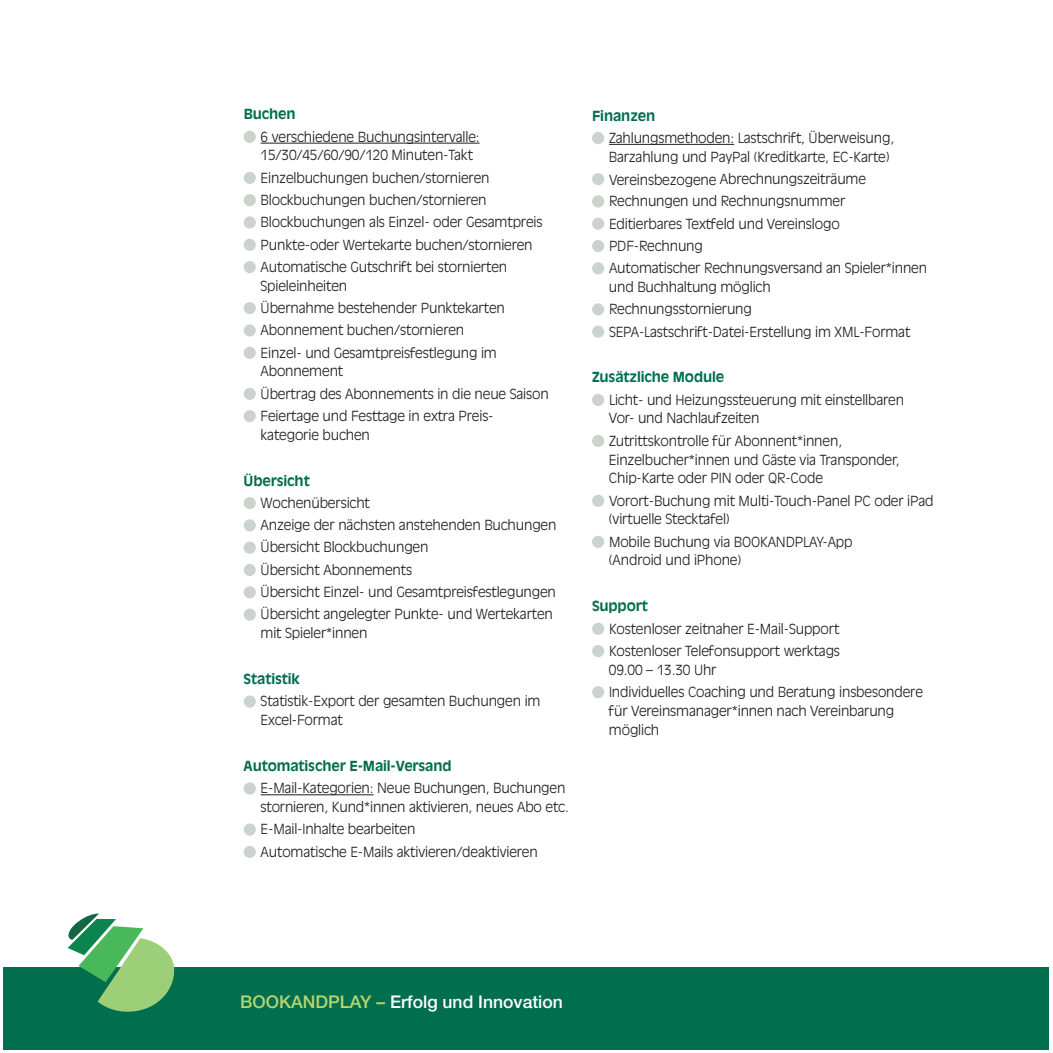
<style>
.page{position:relative;width:1053px;height:1053px;background:#fff}
.page>*{position:absolute;margin:0;border:0;box-sizing:border-box;transform-origin:0 0}
.t1{font:500 17.5px "Helvetica Neue";color:#fff}
.t2{font:300 13.75px/22.2px "Antique Olive";letter-spacing:-.01em;color:#231f20}
.t3{font:700 13.75px "Antique Olive";letter-spacing:-.01em;color:#016e4e}
.s1{color:#b6d670}
</style>
<div class="page">
<div style="left:3px;top:966px;width:1045px;height:83px;background:#016e4e"></div>
<svg style="left:68px;top:913px;width:106px;height:99px"></svg>
<hr style="left:260px;top:143px;width:219px;height:1px;background:#231f20">
<hr style="left:260px;top:794px;width:113px;height:1px;background:#231f20">
<div style="left:244px;top:131px;width:12px;height:12px;background:#cbd3cc;border-radius:50%"></div>
<div style="left:244px;top:172px;width:12px;height:12px;background:#cbd3cc;border-radius:50%"></div>
<div style="left:244px;top:194px;width:12px;height:12px;background:#cbd3cc;border-radius:50%"></div>
<div style="left:244px;top:216px;width:12px;height:12px;background:#cbd3cc;border-radius:50%"></div>
<div style="left:244px;top:239px;width:12px;height:12px;background:#cbd3cc;border-radius:50%"></div>
<div style="left:244px;top:261px;width:12px;height:12px;background:#cbd3cc;border-radius:50%"></div>
<div style="left:244px;top:302px;width:12px;height:12px;background:#cbd3cc;border-radius:50%"></div>
<div style="left:244px;top:324px;width:12px;height:12px;background:#cbd3cc;border-radius:50%"></div>
<div style="left:244px;top:346px;width:12px;height:13px;background:#cbd3cc;border-radius:50%"></div>
<div style="left:244px;top:388px;width:12px;height:12px;background:#cbd3cc;border-radius:50%"></div>
<div style="left:244px;top:410px;width:12px;height:12px;background:#cbd3cc;border-radius:50%"></div>
<div style="left:244px;top:497px;width:12px;height:12px;background:#cbd3cc;border-radius:50%"></div>
<div style="left:244px;top:519px;width:12px;height:12px;background:#cbd3cc;border-radius:50%"></div>
<div style="left:244px;top:541px;width:12px;height:12px;background:#cbd3cc;border-radius:50%"></div>
<div style="left:244px;top:564px;width:12px;height:12px;background:#cbd3cc;border-radius:50%"></div>
<div style="left:244px;top:586px;width:12px;height:12px;background:#cbd3cc;border-radius:50%"></div>
<div style="left:244px;top:608px;width:12px;height:12px;background:#cbd3cc;border-radius:50%"></div>
<div style="left:244px;top:695px;width:12px;height:12px;background:#cbd3cc;border-radius:50%"></div>
<div style="left:244px;top:782px;width:12px;height:12px;background:#cbd3cc;border-radius:50%"></div>
<div style="left:244px;top:823px;width:12px;height:12px;background:#cbd3cc;border-radius:50%"></div>
<div style="left:244px;top:845px;width:12px;height:12px;background:#cbd3cc;border-radius:50%"></div>
<hr style="left:609px;top:144px;width:125px;height:1px;background:#231f20">
<div style="left:592px;top:173px;width:12px;height:12px;background:#cbd3cc;border-radius:50%"></div>
<div style="left:592px;top:195px;width:12px;height:12px;background:#cbd3cc;border-radius:50%"></div>
<div style="left:592px;top:218px;width:12px;height:12px;background:#cbd3cc;border-radius:50%"></div>
<div style="left:592px;top:240px;width:12px;height:12px;background:#cbd3cc;border-radius:50%"></div>
<div style="left:592px;top:262px;width:12px;height:12px;background:#cbd3cc;border-radius:50%"></div>
<div style="left:592px;top:303px;width:12px;height:12px;background:#cbd3cc;border-radius:50%"></div>
<div style="left:592px;top:325px;width:12px;height:13px;background:#cbd3cc;border-radius:50%"></div>
<div style="left:592px;top:394px;width:12px;height:12px;background:#cbd3cc;border-radius:50%"></div>
<div style="left:592px;top:435px;width:12px;height:12px;background:#cbd3cc;border-radius:50%"></div>
<div style="left:592px;top:494px;width:12px;height:13px;background:#cbd3cc;border-radius:50%"></div>
<div style="left:592px;top:535px;width:12px;height:13px;background:#cbd3cc;border-radius:50%"></div>
<div style="left:592px;top:622px;width:12px;height:12px;background:#cbd3cc;border-radius:50%"></div>
<div style="left:592px;top:645px;width:12px;height:12px;background:#cbd3cc;border-radius:50%"></div>
<div style="left:592px;top:686px;width:12px;height:12px;background:#cbd3cc;border-radius:50%"></div>
<div style="left:592px;top:132px;width:12px;height:12px;background:#cbd3cc;border-radius:50%"></div>
<p class="t3" style="left:244px;top:109px;width:54px">Buchen</p>
<p class="t2" style="left:260px;top:128px;width:221px;line-height:18.8px">6 verschiedene Buchungsintervalle:<br>15/30/45/60/90/120 Minuten-Takt</p>
<p class="t2" style="left:260px;top:167px;width:283px">Einzelbuchungen buchen/stornieren Blockbuchungen buchen/stornieren Blockbuchungen als Einzel- oder Gesamtpreis Punkte-oder Wertekarte buchen/stornieren Automatische Gutschrift bei stornierten</p>
<p class="t2" style="left:260px;top:275px;width:246px">Spieleinheiten<br>Übernahme bestehender Punktekarten<br>Abonnement buchen/stornieren<br>Einzel- und Gesamtpreisfestlegung im</p>
<p class="t2" style="left:260px;top:361px;width:290px">Abonnement<br>Übertrag des Abonnements in die neue Saison<br>Feiertage und Festtage in extra Preis-</p>
<p class="t2" style="left:260px;top:424px;width:111px">kategorie buchen</p>
<p class="t3" style="left:244px;top:475px;width:68px">Übersicht</p>
<p class="t2" style="left:260px;top:492px;width:297px">Wochenübersicht<br>Anzeige der nächsten anstehenden Buchungen Übersicht Blockbuchungen<br>Übersicht Abonnements<br>Übersicht Einzel- und Gesamtpreisfestlegungen Übersicht angelegter Punkte- und Wertekarten</p>
<p class="t2" style="left:260px;top:622px;width:108px">mit Spieler*innen</p>
<p class="t3" style="left:244px;top:673px;width:58px">Statistik</p>
<p class="t2" style="left:260px;top:692px;width:281px;line-height:18.8px">Statistik-Export der gesamten Buchungen im<br>Excel-Format</p>
<p class="t3" style="left:244px;top:760px;width:210px">Automatischer E-Mail-Versand</p>
<p class="t2" style="left:260px;top:779px;width:310px;line-height:18.8px">E-Mail-Kategorien: Neue Buchungen, Buchungen stornieren, Kund*innen aktivieren, neues Abo etc.</p>
<p class="t2" style="left:260px;top:818px;width:278px">E-Mail-Inhalte bearbeiten<br>Automatische E-Mails aktivieren/deaktivieren</p>
<p class="t3" style="left:592px;top:110px;width:65px">Finanzen</p>
<p class="t2" style="left:609px;top:129px;width:287px;line-height:18.8px">Zahlungsmethoden: Lastschrift, Überweisung,<br>Barzahlung und PayPal (Kreditkarte, EC-Karte)</p>
<p class="t2" style="left:609px;top:168px;width:319px">Vereinsbezogene Abrechnungszeiträume Rechnungen und Rechnungsnummer<br>Editierbares Textfeld und Vereinslogo PDF-Rechnung<br>Automatischer Rechnungsversand an Spieler*innen</p>
<p class="t2" style="left:609px;top:276px;width:303px">und Buchhaltung möglich<br>Rechnungsstornierung<br>SEPA-Lastschrift-Datei-Erstellung im XML-Format</p>
<p class="t3" style="left:592px;top:372px;width:134px">Zusätzliche Module</p>
<p class="t2" style="left:609px;top:391px;width:297px;line-height:18.8px">Licht- und Heizungssteuerung mit einstellbaren<br>Vor- und Nachlaufzeiten</p>
<p class="t2" style="left:609px;top:432px;width:292px;line-height:18.8px">Zutrittskontrolle für Abonnent*innen,<br>Einzelbucher*innen und Gäste via Transponder,<br>Chip-Karte oder PIN oder QR-Code</p>
<p class="t2" style="left:609px;top:491px;width:326px;line-height:18.8px">Vorort-Buchung mit Multi-Touch-Panel PC oder iPad (virtuelle Stecktafel)</p>
<p class="t2" style="left:609px;top:533px;width:245px;line-height:18.8px">Mobile Buchung via BOOKANDPLAY-App (Android und iPhone)</p>
<p class="t3" style="left:592px;top:600px;width:57px">Support</p>
<p class="t2" style="left:609px;top:618px;width:232px">Kostenloser zeitnaher E-Mail-Support<br>Kostenloser Telefonsupport werktags</p>
<p class="t2" style="left:609px;top:659px;width:315px">09.00 – 13.30 Uhr<br>Individuelles Coaching und Beratung insbesondere</p>
<p class="t2" style="left:609px;top:701px;width:287px;line-height:18.8px">für Vereinsmanager*innen nach Vereinbarung möglich</p>
<p class="t1" style="left:240px;top:987px;width:324px"><span class="s1">BOOKANDPLAY –</span> Erfolg und Innovation</p>
</div>
